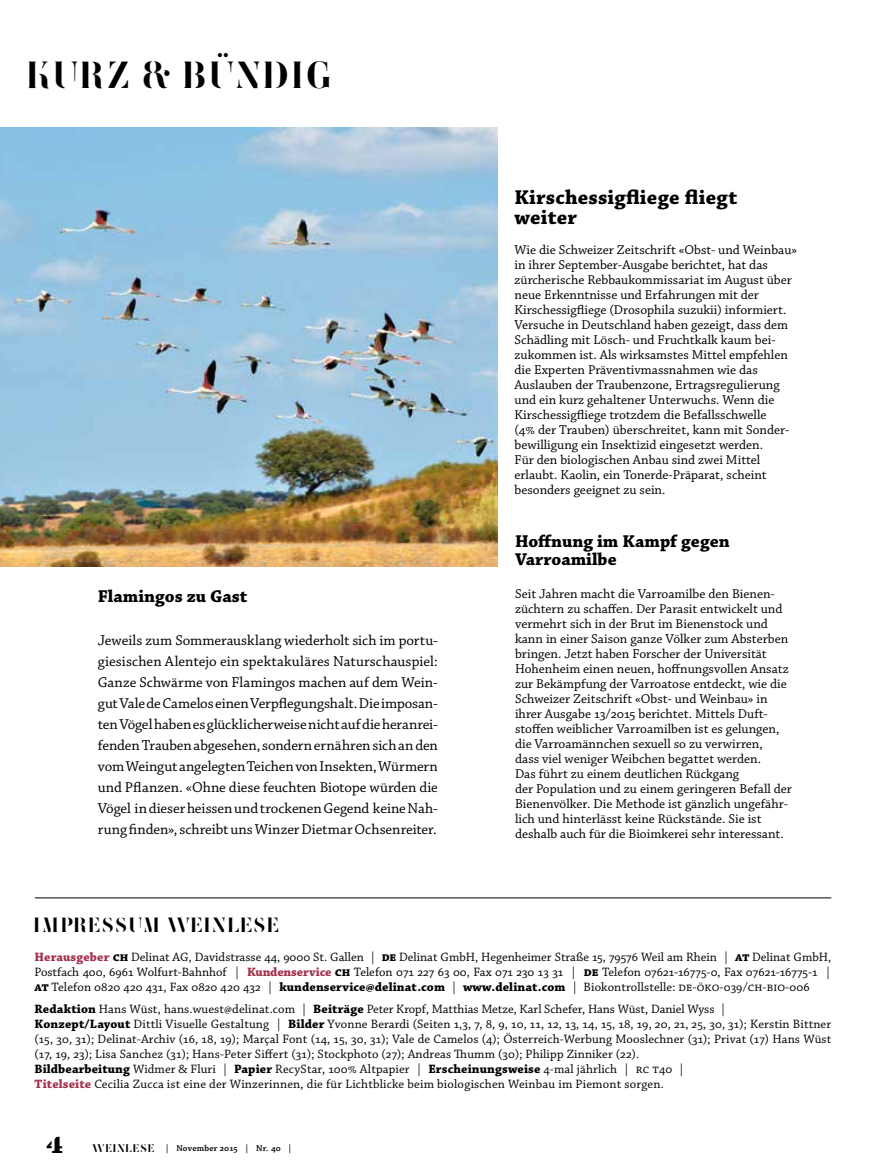
<style>
.page{position:relative;width:893px;height:1170px;background:#fff}
.page>*{position:absolute;margin:0;border:0;box-sizing:border-box;transform-origin:0 0}
.t1{font:33px "FEMORALIS";letter-spacing:.1em;color:#000}
.t2{font:700 21px/19.5px "Chaparral Pro";letter-spacing:.01em;color:#000}
.t3{font:21px "Lintsec";color:#000}
.t4{font:700 18px/18px "Chaparral Pro";color:#000}
.t5{font:18px "FEMORALIS";letter-spacing:.1em;color:#000}
.t6{font:15px/21px "Chaparral Pro";letter-spacing:-.005em;color:#000;text-align:justify}
.t7{font:13.5px/15px "Chaparral Pro";color:#000}
.t8{font:12.75px/15px "Chaparral Pro";letter-spacing:.01em;color:#000;text-align:justify}
.t9{font:600 9px "Chaparral Pro";letter-spacing:.02em;color:#000}
.s1{font-weight:700;color:#a4314c}
.s2{font-weight:700}
.s3{font-family:"FEMORALIS";font-weight:400;font-size:9.75px}
</style>
<div class="page">
<hr style="left:35px;top:897px;width:796px;height:1px;background:#000">
<img style="left:0;top:128px;width:497px;height:439px">
<h1 class="t1" style="left:29px;top:53px;width:305px">KURZ &amp; BÜNDIG</h1>
<h3 class="t4" style="left:98px;top:588px;width:151px">Flamingos zu Gast</h3>
<p class="t6" style="left:98px;top:630px;width:342px">Jeweils zum Sommerausklang wiederholt sich im portu&shy;giesischen Alentejo ein spektakuläres Naturschauspiel:<br>Ganze Schwärme von Flamingos machen auf dem Wein&shy;gut Vale de Camelos einen Verpflegungshalt. Die imposan&shy;ten Vögel haben es glücklicherweise nicht auf die heranrei&shy;fenden Trauben abgesehen, sondern ernähren sich an den vom Weingut angelegten Teichen von Insekten, Würmern und Pflanzen. «Ohne diese feuchten Biotope würden die Vögel in dieser heissen und trockenen Gegend keine Nah&shy;rung finden», schreibt uns Winzer Dietmar Ochsenreiter.</p>
<h2 class="t2" style="left:514px;top:189px;width:224px">Kirschessigfliege fliegt weiter</h2>
<p class="t7" style="left:514px;top:242px;width:284px">Wie die Schweizer Zeitschrift «Obst- und Weinbau» in ihrer September-Ausgabe berichtet, hat das zürcherische Rebbaukommissariat im August über neue Erkenntnisse und Erfahrungen mit der Kirschessigfliege (Drosophila suzukii) informiert.<br>Versuche in Deutschland haben gezeigt, dass dem Schädling mit Lösch- und Fruchtkalk kaum bei&shy;zukommen ist. Als wirksamstes Mittel empfehlen die Experten Präventivmassnahmen wie das Auslauben der Traubenzone, Ertragsregulierung und ein kurz gehaltener Unterwuchs. Wenn die Kirschessigfliege trotzdem die Befallsschwelle<br>(4% der Trauben) überschreitet, kann mit Sonder&shy;bewilligung ein Insektizid eingesetzt werden.<br>Für den biologischen Anbau sind zwei Mittel erlaubt. Kaolin, ein Tonerde-Präparat, scheint besonders geeignet zu sein.</p>
<h3 class="t4" style="left:515px;top:532px;width:216px">Hoffnung im Kampf gegen<br>Varroamilbe</h3>
<p class="t7" style="left:515px;top:586px;width:278px">Seit Jahren macht die Varroamilbe den Bienen&shy;züchtern zu schaffen. Der Parasit entwickelt und vermehrt sich in der Brut im Bienenstock und kann in einer Saison ganze Völker zum Absterben bringen. Jetzt haben Forscher der Universität Hohenheim einen neuen, hoffnungsvollen Ansatz zur Bekämpfung der Varroatose entdeckt, wie die Schweizer Zeitschrift «Obst- und Weinbau» in ihrer Ausgabe 13/2015 berichtet. Mittels Duft&shy;stoffen weiblicher Varroamilben ist es gelungen, die Varroamännchen sexuell so zu verwirren,<br>dass viel weniger Weibchen begattet werden.<br>Das führt zu einem deutlichen Rückgang<br>der Population und zu einem geringeren Befall der Bienenvölker. Die Methode ist gänzlich ungefähr&shy;lich und hinterlässt keine Rückstände. Sie ist deshalb auch für die Bioimkerei sehr interessant.</p>
<h3 class="t5" style="left:35px;top:912px;width:247px">IMPRESSUM WEINLESE</h3>
<p class="t8" style="left:35px;top:949px;width:798px"><span class="s1">Herausgeber</span> <span class="s2">ch</span> Delinat AG, Davidstrasse 44, 9000 St. Gallen | <span class="s2">de</span> Delinat GmbH, Hegenheimer Straße 15, 79576 Weil am Rhein | <span class="s2">at</span> Delinat GmbH, Postfach 400, 6961 Wolfurt-Bahnhof | <span class="s1">Kundenservice</span> <span class="s2">ch</span> Telefon 071 227 63 00, Fax 071 230 13 31 | <span class="s2">de</span> Telefon 07621-16775-0, Fax 07621-16775-1 | <span class="s2">at</span> Telefon 0820 420 431, Fax 0820 420 432 | <span class="s2">kundenservice@delinat.com</span> | <span class="s2">www.delinat.com</span> | Biokontrollstelle: de-öko-039/ch-bio-006</p>
<p class="t8" style="left:35px;top:1002px;width:798px;text-align:left"><span class="s2">Redaktion</span> Hans Wüst, hans.wuest@delinat.com | <span class="s2">Beiträge</span> Peter Kropf, Matthias Metze, Karl Schefer, Hans Wüst, Daniel Wyss |<br><span class="s2">Konzept/Layout</span> Dittli Visuelle Gestaltung | <span class="s2">Bilder</span> Yvonne Berardi (Seiten 1,3, 7, 8, 9, 10, 11, 12, 13, 14, 15, 18, 19, 20, 21, 25, 30, 31); Kerstin Bittner (15, 30, 31); Delinat-Archiv (16, 18, 19); Marçal Font (14, 15, 30, 31); Vale de Camelos (4); Österreich-Werbung Mooslechner (31); Privat (17) Hans Wüst (17, 19, 23); Lisa Sanchez (31); Hans-Peter Siffert (31); Stockphoto (27); Andreas Thumm (30); Philipp Zinniker (22).<br><span class="s2">Bildbearbeitung</span> Widmer &amp; Fluri | <span class="s2">Papier</span> RecyStar, 100% Altpapier | <span class="s2">Erscheinungsweise</span> 4-mal jährlich | rc t40 |<br><span class="s1">Titelseite</span> Cecilia Zucca ist eine der Winzerinnen, die für Lichtblicke beim biologischen Weinbau im Piemont sorgen.</p>
<h2 class="t3" style="left:46px;top:1136px;width:19px">4</h2>
<p class="t9" style="left:93px;top:1142px;width:201px"><span class="s3">WEINLESE</span> | November 2015 | Nr. 40 |</p>
</div>
